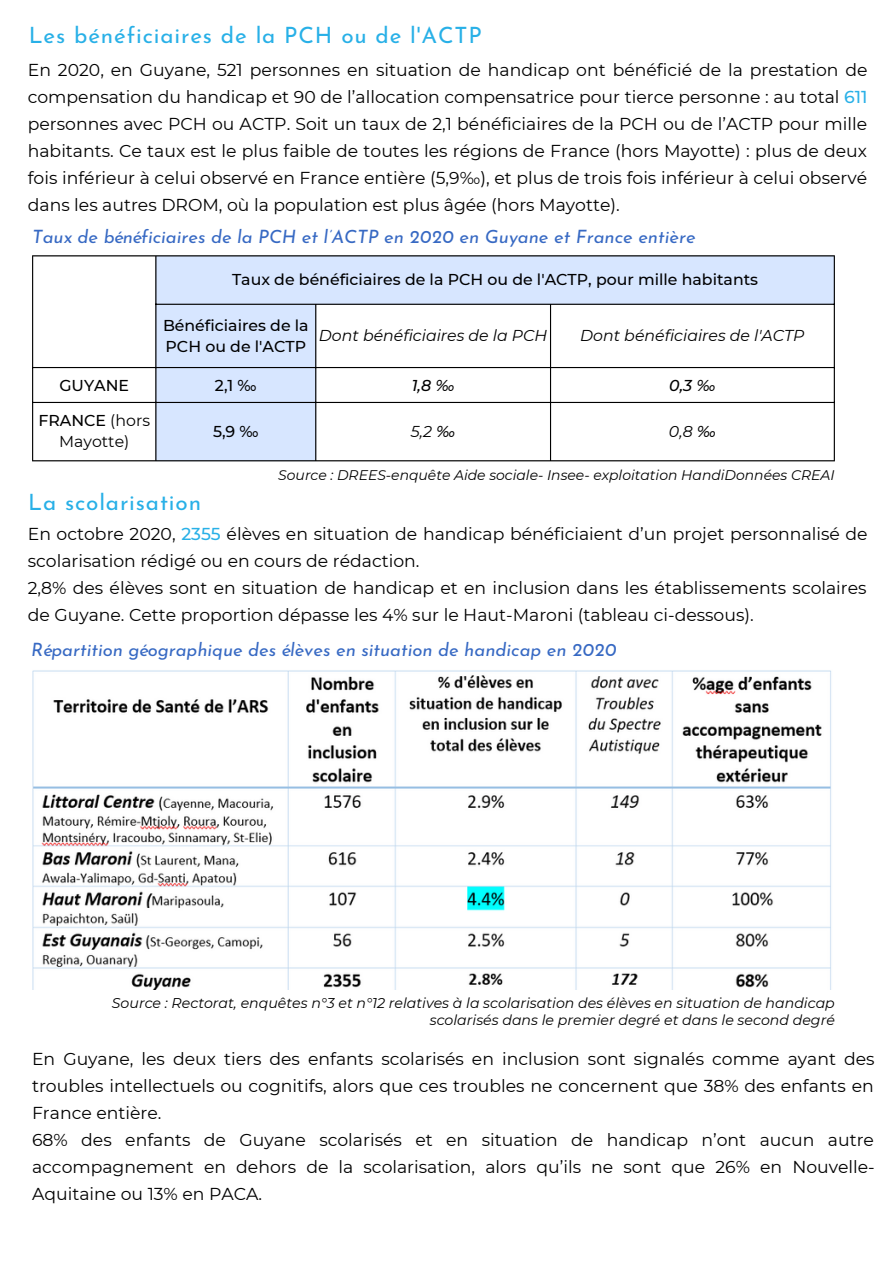
<style>
.page{position:relative;width:893px;height:1264px;background:#fff}
.page>*{position:absolute;margin:0;border:0;box-sizing:border-box;transform-origin:0 0}
.t1{font:22.5px "Josefin Sans";letter-spacing:.04em;color:#28b0e7}
.t2{font:italic 18.45px "Josefin Sans";color:#3769c3}
.t3{font:17.25px/27px "Montserrat";color:#000}
.t4{font:500 15.75px/21.3px "Montserrat";color:#000}
.t5{font:italic 15.75px "Montserrat";color:#000}
.t6{font:15.75px/21.3px "Montserrat";color:#000;text-align:center}
.t7{font:italic 500 15.75px "Montserrat";color:#000}
.t8{font:italic 14.1px/16.8px "Montserrat";color:#000;text-align:right}
.t9{font:italic 13.95px "Montserrat";color:#000}
.s1{font-weight:500;color:#28b0e7}
.s2{font-weight:500}
</style>
<div class="page">
<svg style="left:156px;top:256px;width:677px;height:204px"></svg>
<hr style="left:32px;top:256px;width:1px;height:204px;background:#000">
<hr style="left:155px;top:256px;width:1px;height:204px;background:#000">
<hr style="left:315px;top:305px;width:1px;height:155px;background:#000">
<hr style="left:550px;top:305px;width:1px;height:155px;background:#000">
<hr style="left:833px;top:256px;width:1px;height:204px;background:#000">
<hr style="left:32px;top:255px;width:802px;height:1px;background:#000">
<hr style="left:155px;top:304px;width:679px;height:1px;background:#000">
<hr style="left:32px;top:367px;width:802px;height:1px;background:#000">
<hr style="left:32px;top:402px;width:802px;height:1px;background:#000">
<hr style="left:32px;top:460px;width:802px;height:1px;background:#000">
<img style="left:32px;top:670px;width:799px;height:319px">
<h1 class="t1" style="left:29px;top:26px;width:454px">Les bénéficiaires de la PCH ou de l'ACTP</h1>
<p class="t3" style="left:28px;top:56px;width:841px;text-align:justify">En 2020, en Guyane, 521 personnes en situation de handicap ont bénéficié de la prestation de compensation du handicap et 90 de l’allocation compensatrice pour tierce personne : au total <span class="s1">611 </span>personnes avec PCH ou ACTP. Soit un taux de 2,1 bénéficiaires de la PCH ou de l’ACTP pour mille habitants. Ce taux est le plus faible de toutes les régions de France (hors Mayotte) : plus de deux fois inférieur à celui observé en France entière (5,9‰), et plus de trois fois inférieur à celui observé dans les autres DROM, où la population est plus âgée (hors Mayotte).</p>
<p class="t2" style="left:32px;top:229px;width:665px">Taux de bénéficiaires de la PCH et l’ACTP en 2020 en Guyane et France entière</p>
<p class="t4" style="left:232px;top:268px;width:527px">Taux de bénéficiaires de la PCH ou de l'ACTP, pour mille habitants</p>
<p class="t4" style="left:163px;top:314px;width:147px">Bénéficiaires de la<br>PCH ou de l'ACTP</p>
<p class="t5" style="left:319px;top:325px;width:230px">Dont bénéficiaires de la PCH</p>
<p class="t5" style="left:580px;top:325px;width:226px">Dont bénéficiaires de l'ACTP</p>
<p class="t4" style="left:59px;top:374px;width:71px">GUYANE</p>
<p class="t4" style="left:215px;top:374px;width:43px">2,1 ‰</p>
<p class="t7" style="left:411px;top:375px;width:44px">1,8 ‰</p>
<p class="t7" style="left:669px;top:375px;width:48px">0,3 ‰</p>
<p class="t6" style="left:38px;top:409px;width:113px"><span class="s2">FRANCE</span> (hors<br>Mayotte)</p>
<p class="t4" style="left:213px;top:420px;width:47px">5,9 ‰</p>
<p class="t5" style="left:411px;top:421px;width:46px">5,2 <span class="s2">‰</span></p>
<p class="t5" style="left:669px;top:421px;width:48px">0,8 <span class="s2">‰</span></p>
<p class="t9" style="left:278px;top:467px;width:558px">Source : DREES-enquête Aide sociale- Insee- exploitation HandiDonnées CREAI</p>
<h1 class="t1" style="left:28px;top:493px;width:174px">La scolarisation</h1>
<p class="t3" style="left:28px;top:520px;width:841px">En octobre 2020, <span class="s1">2355</span> élèves en situation de handicap bénéficiaient d’un projet personnalisé de scolarisation rédigé ou en cours de rédaction.<br>2,8% des élèves sont en situation de handicap et en inclusion dans les établissements scolaires de Guyane. Cette proportion dépasse les 4% sur le Haut-Maroni (tableau ci-dessous).</p>
<p class="t2" style="left:31px;top:642px;width:587px">Répartition géographique des élèves en situation de handicap en 2020</p>
<p class="t8" style="left:112px;top:994px;width:724px">Source : Rectorat, enquêtes n°3 et n°12 relatives à la scolarisation des élèves en situation de handicap scolarisés dans le premier degré et dans le second degré</p>
<p class="t3" style="left:32px;top:1045px;width:844px">En Guyane, les deux tiers des enfants scolarisés en inclusion sont signalés comme ayant des troubles intellectuels ou cognitifs, alors que ces troubles ne concernent que 38% des enfants en France entière.<br>68% des enfants de Guyane scolarisés et en situation de handicap n’ont aucun autre accompagnement en dehors de la scolarisation, alors qu’ils ne sont que 26% en Nouvelle-Aquitaine ou 13% en PACA.</p>
</div>
